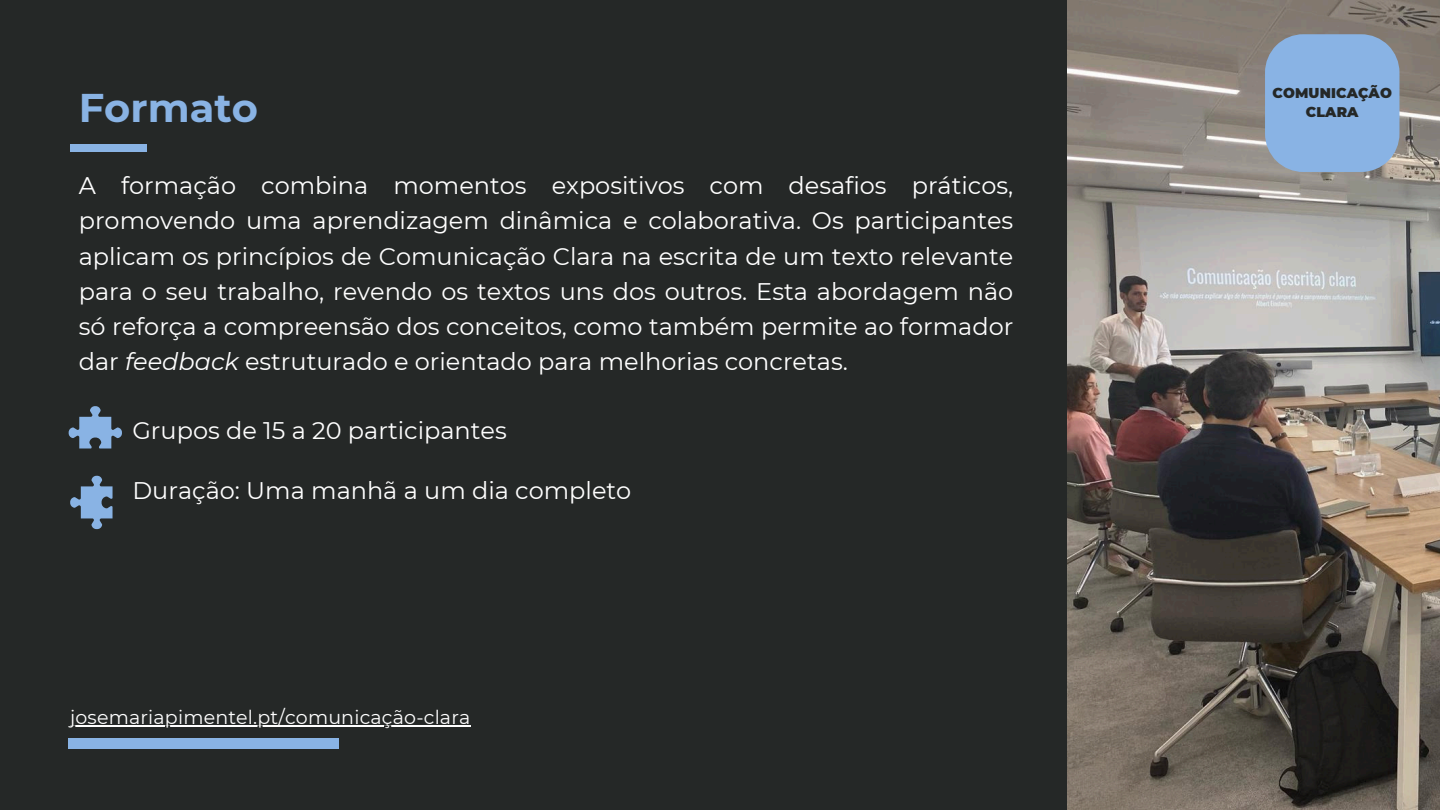
<style>
.page{position:relative;width:1440px;height:810px;background:#252827}
.page>*{position:absolute;margin:0;border:0;box-sizing:border-box;transform-origin:0 0}
.t1{font:700 40px "Montserrat";color:#89b3e4}
.t2{font:24px/35.2px "Montserrat";color:#fff;text-align:justify}
.t3{font:19px "Montserrat";letter-spacing:.01em;color:#fff}
.t4{font:900 14px "Montserrat";letter-spacing:.01em;color:#252827}
.s1{font-style:italic}
</style>
<div class="page">
<img style="left:1067px;top:0;width:373px;height:810px">
<div style="left:71px;top:145px;width:76px;height:7px;background:#89b3e4"></div>
<div style="left:69px;top:739px;width:269px;height:10px;background:#89b3e4"></div>
<svg style="left:69px;top:406px;width:53px;height:43px"></svg>
<svg style="left:70px;top:476px;width:43px;height:53px"></svg>
<svg style="left:1265px;top:34px;width:134px;height:138px"></svg>
<hr style="left:70px;top:726px;width:401px;height:1px;background:#fff">
<h2 class="t1" style="left:79px;top:83px;width:181px">Formato</h2>
<p class="t2" style="left:79px;top:168px;width:936px">A formação combina momentos expositivos com desafios práticos, promovendo uma aprendizagem dinâmica e colaborativa. Os participantes aplicam os princípios de Comunicação Clara na escrita de um texto relevante para o seu trabalho, revendo os textos uns dos outros. Esta abordagem não só reforça a compreensão dos conceitos, como também permite ao formador dar <span class="s1">feedback</span> estruturado e orientado para melhorias concretas.</p>
<h3 class="t2" style="left:132px;top:412px;width:376px">Grupos de 15 a 20 participantes</h3>
<h3 class="t2" style="left:132px;top:472px;width:500px">Duração: Uma manhã a um dia completo</h3>
<p class="t3" style="left:70px;top:706px;width:402px">josemariapimentel.pt/comunicação-clara</p>
<h1 class="t4" style="left:1273px;top:84px;width:121px">COMUNICAÇÃO</h1>
<h2 class="t4" style="left:1306px;top:104px;width:54px">CLARA</h2>
</div>
